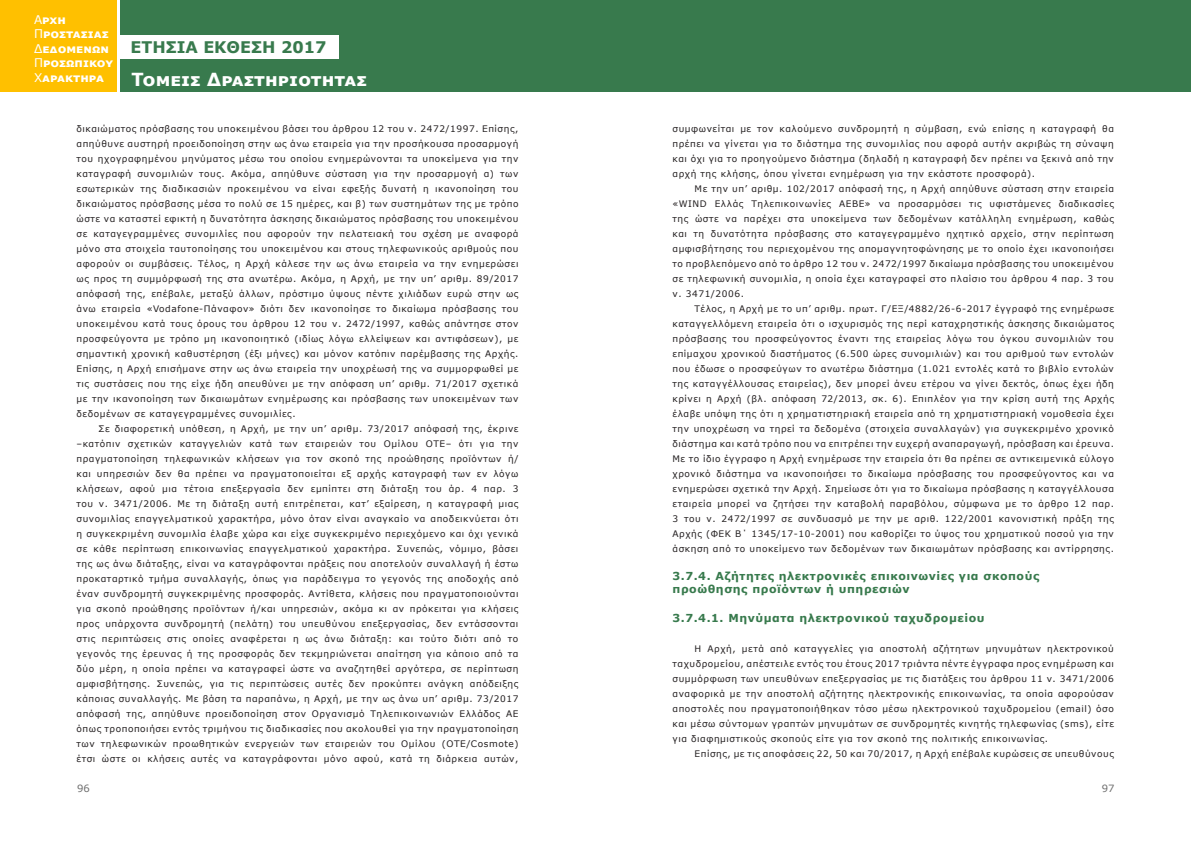
<style>
.page{position:relative;width:1191px;height:842px;background:#fff}
.page>*{position:absolute;margin:0;border:0;box-sizing:border-box;transform-origin:0 0}
.t1{font:700 18px "Verdana";color:#fff}
.t2{font:700 16px "Verdana";color:#387a4d}
.t3{font:700 12px/14.4px "Verdana";color:#fff}
.Sub_Title{font:700 11px/13.2px "Verdana";letter-spacing:.05em;color:#387a4d}
.Sub_sub_Title{font:700 11px "Verdana";letter-spacing:.05em;color:#387a4d}
.t4{font:10px "Verdana";color:#6e6e6e}
.Basic_Document{font:9px/15px "Verdana";letter-spacing:.06em;color:#231f20;text-align:justify}
.s1{font-weight:400}
</style>
<div class="page">
<div style="left:586px;top:0;width:605px;height:92px;background:#387a4d"></div>
<div style="left:120px;top:0;width:488px;height:92px;background:#387a4d"></div>
<div style="left:0;top:0;width:117px;height:92px;background:#ffc000"></div>
<div style="left:118px;top:36px;width:221px;height:22px;background:#fff"></div>
<h3 class="t3" style="left:34px;top:12px;width:81px"><span class="s1">Α</span>ρχη<br><span class="s1">Π</span>ροστασιας<br><span class="s1">Δ</span>εδομενων<br><span class="s1">Π</span>ροσωπικου<br><span class="s1">Χ</span>αρακτηρα</h3>
<h2 class="t2" style="left:130px;top:36px;width:197px">ΕΤΗΣΙΑ ΕΚΘΕΣΗ 2017</h2>
<h1 class="t1" style="left:132px;top:67px;width:237px">Τομεισ Δραστηριοτητασ</h1>
<p class="Basic_Document" style="left:76px;top:121px;width:443px">δικαιώματος πρόσβασης του υποκειμένου βάσει του άρθρου 12 του ν. 2472/1997. Επίσης, απηύθυνε αυστηρή προειδοποίηση στην ως άνω εταιρεία για την προσήκουσα προσαρμογή του ηχογραφημένου μηνύματος μέσω του οποίου ενημερώνονται τα υποκείμενα για την καταγραφή συνομιλιών τους. Ακόμα, απηύθυνε σύσταση για την προσαρμογή α) των εσωτερικών της διαδικασιών προκειμένου να είναι εφεξής δυνατή η ικανοποίηση του δικαιώματος πρόσβασης μέσα το πολύ σε 15 ημέρες, και β) των συστημάτων της με τρόπο ώστε να καταστεί εφικτή η δυνατότητα άσκησης δικαιώματος πρόσβασης του υποκειμένου σε καταγεγραμμένες συνομιλίες που αφορούν την πελατειακή του σχέση με αναφορά μόνο στα στοιχεία ταυτοποίησης του υποκειμένου και στους τηλεφωνικούς αριθμούς που αφορούν οι συμβάσεις. Τέλος, η Αρχή κάλεσε την ως άνω εταιρεία να την ενημερώσει ως προς τη συμμόρφωσή της στα ανωτέρω. Ακόμα, η Αρχή, με την υπ’ αριθμ. 89/2017 απόφασή της, επέβαλε, μεταξύ άλλων, πρόστιμο ύψους πέντε χιλιάδων ευρώ στην ως άνω εταιρεία «Vodafone-Πάναφον» διότι δεν ικανοποίησε το δικαίωμα πρόσβασης του υποκειμένου κατά τους όρους του άρθρου 12 του ν. 2472/1997, καθώς απάντησε στον προσφεύγοντα με τρόπο μη ικανοποιητικό (ιδίως λόγω ελλείψεων και αντιφάσεων), με σημαντική χρονική καθυστέρηση (έξι μήνες) και μόνον κατόπιν παρέμβασης της Αρχής.<br>Επίσης, η Αρχή επισήμανε στην ως άνω εταιρεία την υποχρέωσή της να συμμορφωθεί με τις συστάσεις που της είχε ήδη απευθύνει με την απόφαση υπ’ αριθμ. 71/2017 σχετικά με την ικανοποίηση των δικαιωμάτων ενημέρωσης και πρόσβασης των υποκειμένων των δεδομένων σε καταγεγραμμένες συνομιλίες.</p>
<p class="Basic_Document" style="left:76px;top:421px;width:443px;text-indent:22px">Σε διαφορετική υπόθεση, η Αρχή, με την υπ’ αριθμ. 73/2017 απόφασή της, έκρινε –κατόπιν σχετικών καταγγελιών κατά των εταιρειών του Ομίλου ΟΤΕ– ότι για την πραγματοποίηση τηλεφωνικών κλήσεων για τον σκοπό της προώθησης προϊόντων ή/ και υπηρεσιών δεν θα πρέπει να πραγματοποιείται εξ αρχής καταγραφή των εν λόγω κλήσεων, αφού μια τέτοια επεξεργασία δεν εμπίπτει στη διάταξη του άρ. 4 παρ. 3 του ν. 3471/2006. Με τη διάταξη αυτή επιτρέπεται, κατ’ εξαίρεση, η καταγραφή μιας συνομιλίας επαγγελματικού χαρακτήρα, μόνο όταν είναι αναγκαίο να αποδεικνύεται ότι η συγκεκριμένη συνομιλία έλαβε χώρα και είχε συγκεκριμένο περιεχόμενο και όχι γενικά σε κάθε περίπτωση επικοινωνίας επαγγελματικού χαρακτήρα. Συνεπώς, νόμιμο, βάσει της ως άνω διάταξης, είναι να καταγράφονται πράξεις που αποτελούν συναλλαγή ή έστω προκαταρτικό τμήμα συναλλαγής, όπως για παράδειγμα το γεγονός της αποδοχής από έναν συνδρομητή συγκεκριμένης προσφοράς. Αντίθετα, κλήσεις που πραγματοποιούνται για σκοπό προώθησης προϊόντων ή/και υπηρεσιών, ακόμα κι αν πρόκειται για κλήσεις προς υπάρχοντα συνδρομητή (πελάτη) του υπευθύνου επεξεργασίας, δεν εντάσσονται στις περιπτώσεις στις οποίες αναφέρεται η ως άνω διάταξη: και τούτο διότι από το γεγονός της έρευνας ή της προσφοράς δεν τεκμηριώνεται απαίτηση για κάποιο από τα δύο μέρη, η οποία πρέπει να καταγραφεί ώστε να αναζητηθεί αργότερα, σε περίπτωση αμφισβήτησης. Συνεπώς, για τις περιπτώσεις αυτές δεν προκύπτει ανάγκη απόδειξης κάποιας συναλλαγής. Με βάση τα παραπάνω, η Αρχή, με την ως άνω υπ’ αριθμ. 73/2017 απόφασή της, απηύθυνε προειδοποίηση στον Οργανισμό Τηλεπικοινωνιών Ελλάδος ΑΕ όπως τροποποιήσει εντός τριμήνου τις διαδικασίες που ακολουθεί για την πραγματοποίηση των τηλεφωνικών προωθητικών ενεργειών των εταιρειών του Ομίλου (ΟΤΕ/Cosmote) έτσι ώστε οι κλήσεις αυτές να καταγράφονται μόνο αφού, κατά τη διάρκεια αυτών,</p>
<p class="Basic_Document" style="left:672px;top:121px;width:443px">συμφωνείται με τον καλούμενο συνδρομητή η σύμβαση, ενώ επίσης η καταγραφή θα πρέπει να γίνεται για το διάστημα της συνομιλίας που αφορά αυτήν ακριβώς τη σύναψη και όχι για το προηγούμενο διάστημα (δηλαδή η καταγραφή δεν πρέπει να ξεκινά από την αρχή της κλήσης, όπου γίνεται ενημέρωση για την εκάστοτε προσφορά).</p>
<p class="Basic_Document" style="left:672px;top:181px;width:443px;text-indent:22px">Με την υπ’ αριθμ. 102/2017 απόφασή της, η Αρχή απηύθυνε σύσταση στην εταιρεία «WIND Ελλάς Τηλεπικοινωνίες ΑΕΒΕ» να προσαρμόσει τις υφιστάμενες διαδικασίες της ώστε να παρέχει στα υποκείμενα των δεδομένων κατάλληλη ενημέρωση, καθώς και τη δυνατότητα πρόσβασης στο καταγεγραμμένο ηχητικό αρχείο, στην περίπτωση αμφισβήτησης του περιεχομένου της απομαγνητοφώνησης με το οποίο έχει ικανοποιήσει το προβλεπόμενο από το άρθρο 12 του ν. 2472/1997 δικαίωμα πρόσβασης του υποκειμένου σε τηλεφωνική συνομιλία, η οποία έχει καταγραφεί στο πλαίσιο του άρθρου 4 παρ. 3 του ν. 3471/2006.</p>
<p class="Basic_Document" style="left:672px;top:301px;width:443px;text-indent:22px">Τέλος, η Αρχή με το υπ’ αριθμ. πρωτ. Γ/ΕΞ/4882/26-6-2017 έγγραφό της ενημέρωσε καταγγελλόμενη εταιρεία ότι ο ισχυρισμός της περί καταχρηστικής άσκησης δικαιώματος πρόσβασης του προσφεύγοντος έναντι της εταιρείας λόγω του όγκου συνομιλιών του επίμαχου χρονικού διαστήματος (6.500 ώρες συνομιλιών) και του αριθμού των εντολών που έδωσε ο προσφεύγων το ανωτέρω διάστημα (1.021 εντολές κατά το βιβλίο εντολών της καταγγέλλουσας εταιρείας), δεν μπορεί άνευ ετέρου να γίνει δεκτός, όπως έχει ήδη κρίνει η Αρχή (βλ. απόφαση 72/2013, σκ. 6). Επιπλέον για την κρίση αυτή της Αρχής έλαβε υπόψη της ότι η χρηματιστηριακή εταιρεία από τη χρηματιστηριακή νομοθεσία έχει την υποχρέωση να τηρεί τα δεδομένα (στοιχεία συναλλαγών) για συγκεκριμένο χρονικό διάστημα και κατά τρόπο που να επιτρέπει την ευχερή αναπαραγωγή, πρόσβαση και έρευνα.<br>Με το ίδιο έγγραφο η Αρχή ενημέρωσε την εταιρεία ότι θα πρέπει σε αντικειμενικά εύλογο χρονικό διάστημα να ικανοποιήσει το δικαίωμα πρόσβασης του προσφεύγοντος και να ενημερώσει σχετικά την Αρχή. Σημείωσε ότι για το δικαίωμα πρόσβασης η καταγγέλλουσα εταιρεία μπορεί να ζητήσει την καταβολή παραβόλου, σύμφωνα με το άρθρο 12 παρ.<br>3 του ν. 2472/1997 σε συνδυασμό με την με αριθ. 122/2001 κανονιστική πράξη της Αρχής (ΦΕΚ Β΄ 1345/17-10-2001) που καθορίζει το ύψος του χρηματικού ποσού για την άσκηση από το υποκείμενο των δεδομένων των δικαιωμάτων πρόσβασης και αντίρρησης.</p>
<p class="Sub_Title" style="left:672px;top:569px;width:368px">3.7.4. Αζήτητες ηλεκτρονικές επικοινωνίες για σκοπούς προώθησης προϊόντων ή υπηρεσιών</p>
<p class="Sub_sub_Title" style="left:672px;top:610px;width:314px">3.7.4.1. Μηνύματα ηλεκτρονικού ταχυδρομείου</p>
<p class="Basic_Document" style="left:672px;top:641px;width:443px;text-indent:22px">Η Αρχή, μετά από καταγγελίες για αποστολή αζήτητων μηνυμάτων ηλεκτρονικού ταχυδρομείου, απέστειλε εντός του έτους 2017 τριάντα πέντε έγγραφα προς ενημέρωση και συμμόρφωση των υπευθύνων επεξεργασίας με τις διατάξεις του άρθρου 11 ν. 3471/2006 αναφορικά με την αποστολή αζήτητης ηλεκτρονικής επικοινωνίας, τα οποία αφορούσαν αποστολές που πραγματοποιήθηκαν τόσο μέσω ηλεκτρονικού ταχυδρομείου (email) όσο και μέσω σύντομων γραπτών μηνυμάτων σε συνδρομητές κινητής τηλεφωνίας (sms), είτε για διαφημιστικούς σκοπούς είτε για τον σκοπό της πολιτικής επικοινωνίας.</p>
<p class="Basic_Document" style="left:694px;top:746px;width:421px">Επίσης, με τις αποφάσεις 22, 50 και 70/2017, η Αρχή επέβαλε κυρώσεις σε υπευθύνους</p>
<p class="t4" style="left:77px;top:781px;width:14px">96</p>
<p class="t4" style="left:1101px;top:781px;width:14px">97</p>
</div>
